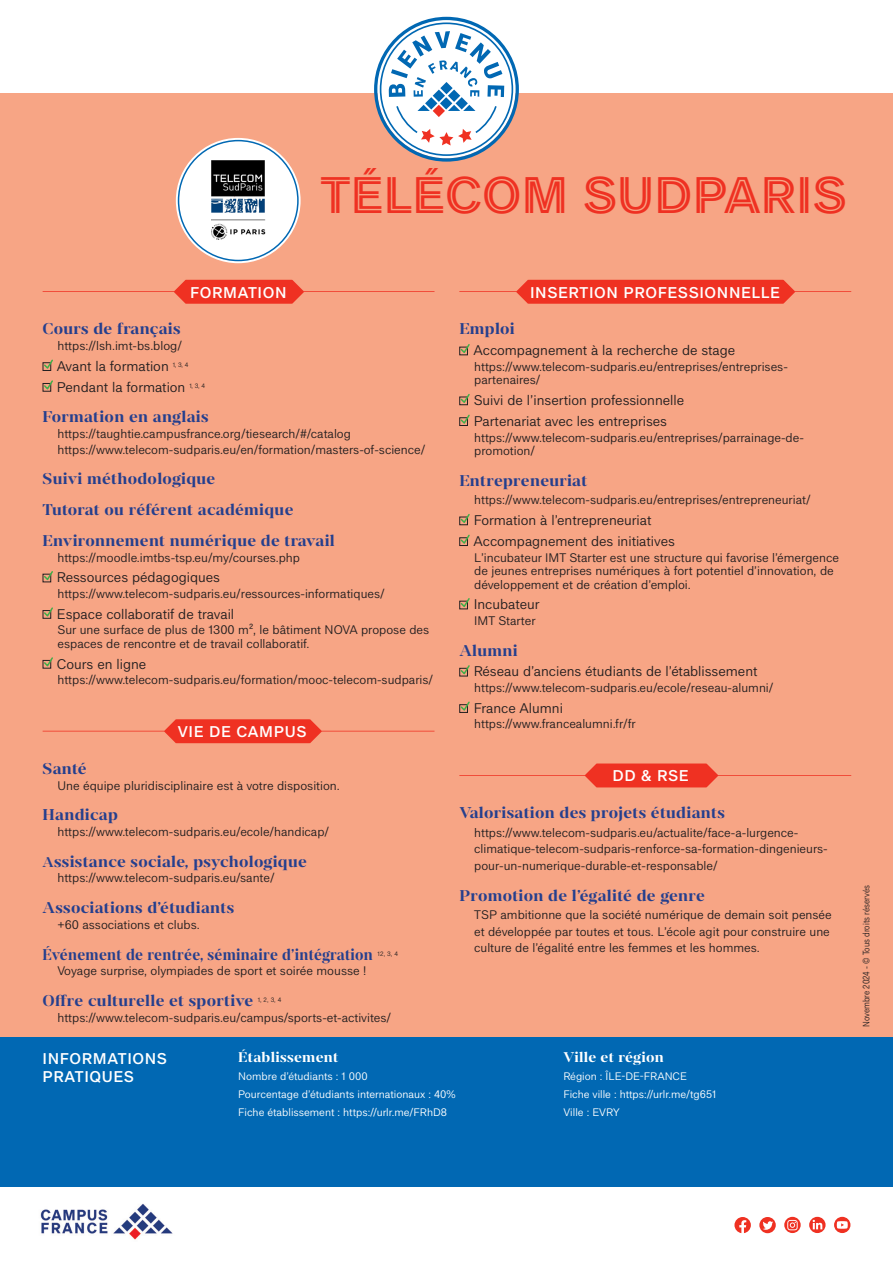
<style>
.page{position:relative;width:893px;height:1263px;background:#fff}
.page>*{position:absolute;margin:0;border:0;box-sizing:border-box;transform-origin:0 0}
.t1{font:49.5px "Campus France Inline";color:#ef3122}
.t2{font:700 15px/30.8px "Campus France Serif";letter-spacing:.02em;color:#253f8e}
.t3{font:700 15px/18px "Campus France Sans";letter-spacing:.04em;color:#fff}
.t4{font:700 15px "Campus France Serif";letter-spacing:.02em;color:#253f8e;scale:.9 1}
.t5{font:13.5px/20.7px "Campus France Sans";color:#231f20}
.t6{font:700 13.5px "Campus France Serif";letter-spacing:.02em;color:#fff}
.t7{font:12px/13.5px "Campus France Sans";color:#231f20}
.t8{font:10.5px/17.7px "Campus France Sans";color:#fff}
.t9{font:9px "Campus France Sans";color:#231f20;scale:.85 1}
.t10{font:6.15px "Campus France Sans";color:#231f20}
.s1{font-size:13.5px}
</style>
<div class="page">
<div style="left:0;top:94px;width:893px;height:952px;background:#f7a585"></div>
<svg style="left:759px;top:1217px;width:17px;height:16px"></svg>
<svg style="left:834px;top:1217px;width:16px;height:16px"></svg>
<svg style="left:809px;top:1217px;width:16px;height:16px"></svg>
<svg style="left:734px;top:1217px;width:17px;height:16px"></svg>
<div style="left:0;top:1036px;width:893px;height:150px;background:#0168b3"></div>
<img style="left:40px;top:1204px;width:133px;height:36px">
<svg style="left:784px;top:1217px;width:17px;height:16px"></svg>
<svg style="left:787px;top:1220px;width:11px;height:10px"></svg>
<svg style="left:176px;top:138px;width:125px;height:125px"></svg>
<svg style="left:374px;top:17px;width:145px;height:145px"></svg>
<div style="left:198px;top:160px;width:81px;height:81px;background:#fff"></div>
<img style="left:211px;top:160px;width:54px;height:80px">
<svg style="left:43px;top:280px;width:391px;height:24px"></svg>
<div style="left:43px;top:362px;width:8px;height:9px;border:1px solid #231f20"></div>
<svg style="left:43px;top:359px;width:10px;height:11px"></svg>
<div style="left:43px;top:383px;width:8px;height:9px;border:1px solid #231f20"></div>
<svg style="left:43px;top:380px;width:10px;height:11px"></svg>
<svg style="left:43px;top:571px;width:10px;height:11px"></svg>
<div style="left:43px;top:610px;width:8px;height:9px;border:1px solid #231f20"></div>
<svg style="left:43px;top:607px;width:10px;height:11px"></svg>
<svg style="left:43px;top:657px;width:10px;height:11px"></svg>
<svg style="left:43px;top:719px;width:391px;height:24px"></svg>
<svg style="left:459px;top:280px;width:392px;height:24px"></svg>
<svg style="left:459px;top:344px;width:11px;height:11px"></svg>
<svg style="left:459px;top:394px;width:11px;height:11px"></svg>
<div style="left:459px;top:417px;width:9px;height:9px;border:1px solid #231f20"></div>
<svg style="left:459px;top:414px;width:11px;height:11px"></svg>
<svg style="left:459px;top:514px;width:11px;height:11px"></svg>
<div style="left:459px;top:537px;width:9px;height:9px;border:1px solid #231f20"></div>
<svg style="left:459px;top:534px;width:11px;height:11px"></svg>
<svg style="left:459px;top:598px;width:11px;height:11px"></svg>
<svg style="left:459px;top:665px;width:11px;height:11px"></svg>
<div style="left:459px;top:704px;width:9px;height:9px;border:1px solid #231f20"></div>
<svg style="left:459px;top:701px;width:11px;height:11px"></svg>
<svg style="left:459px;top:763px;width:392px;height:24px"></svg>
<h1 class="t1" style="left:320px;top:156px;width:528px">TÉLÉCOM SUDPARIS</h1>
<p class="t3" style="left:190px;top:282px;width:98px">FORMATION</p>
<p class="t2" style="left:43px;top:314px;width:139px">Cours de français</p>
<p class="t7" style="left:57px;top:338px;width:126px">https://lsh.imt-bs.blog/</p>
<p class="t5" style="left:57px;top:355px;width:150px">Avant la formation <sup>1,</sup> <sup>3,</sup> <sup>4<br></sup>Pendant la formation <sup>1,</sup> <sup>3,</sup> <sup>4</sup></p>
<p class="t2" style="left:43px;top:402px;width:167px">Formation en anglais</p>
<p class="t7" style="left:57px;top:425px;width:369px;line-height:15.6px">https://taughtie.campusfrance.org/tiesearch/#/catalog https://www.telecom-sudparis.eu/en/formation/masters-of-science/</p>
<p class="t2" style="left:43px;top:464px;width:294px">Suivi méthodologique<br>Tutorat ou référent académique<br>Environnement numérique de travail</p>
<p class="t7" style="left:57px;top:550px;width:244px">https://moodle.imtbs-tsp.eu/my/courses.php</p>
<p class="t5" style="left:57px;top:566px;width:165px">Ressources pédagogiques</p>
<p class="t7" style="left:57px;top:586px;width:329px">https://www.telecom-sudparis.eu/ressources-informatiques/</p>
<p class="t5" style="left:57px;top:603px;width:179px">Espace collaboratif de travail</p>
<p class="t7" style="left:57px;top:623px;width:373px">Sur une surface de plus de 1300 m², le bâtiment NOVA propose des espaces de rencontre et de travail collaboratif.</p>
<p class="t5" style="left:57px;top:653px;width:91px">Cours en ligne</p>
<p class="t7" style="left:57px;top:673px;width:377px">https://www.telecom-sudparis.eu/formation/mooc-telecom-sudparis/</p>
<p class="t3" style="left:178px;top:722px;width:130px">VIE DE CAMPUS</p>
<p class="t2" style="left:43px;top:754px;width:46px">Santé</p>
<p class="t7" style="left:57px;top:778px;width:284px">Une équipe pluridisciplinaire est à votre disposition.</p>
<p class="t2" style="left:43px;top:800px;width:77px">Handicap</p>
<p class="t7" style="left:57px;top:824px;width:273px">https://www.telecom-sudparis.eu/ecole/handicap/</p>
<p class="t2" style="left:43px;top:846px;width:266px"><span class="s1">A</span>ssistance sociale, psychologique</p>
<p class="t7" style="left:57px;top:871px;width:219px">https://www.telecom-sudparis.eu/sante/</p>
<p class="t2" style="left:43px;top:893px;width:193px">Associations d’étudiants</p>
<p class="t7" style="left:57px;top:917px;width:144px">+60 associations et clubs.</p>
<p class="t4" style="left:43px;top:943px;width:369px">Événement de rentrée, séminaire d’intégration</p>
<p class="t10" style="left:378px;top:949px;width:22px">12, 3, 4</p>
<p class="t7" style="left:57px;top:963px;width:310px">Voyage surprise, olympiades de sport et soirée mousse !</p>
<p class="t2" style="left:43px;top:985px;width:212px">Offre culturelle et sportive</p>
<p class="t10" style="left:258px;top:996px;width:25px">1, 2, 3, 4</p>
<p class="t7" style="left:57px;top:1010px;width:335px">https://www.telecom-sudparis.eu/campus/sports-et-activites/</p>
<p class="t3" style="left:530px;top:282px;width:252px">INSERTION PROFESSIONNELLE</p>
<p class="t2" style="left:459px;top:314px;width:57px">Emploi</p>
<p class="t5" style="left:473px;top:339px;width:263px">Accompagnement à la recherche de stage</p>
<p class="t7" style="left:474px;top:359px;width:315px">https://www.telecom-sudparis.eu/entreprises/entreprises&shy;partenaires/</p>
<p class="t5" style="left:474px;top:389px;width:212px">Suivi de l’insertion professionnelle<br>Partenariat avec les entreprises</p>
<p class="t7" style="left:474px;top:430px;width:331px">https://www.telecom-sudparis.eu/entreprises/parrainage-de&shy;promotion/</p>
<p class="t2" style="left:459px;top:465px;width:130px">Entrepreneuriat</p>
<p class="t7" style="left:474px;top:493px;width:338px">https://www.telecom-sudparis.eu/entreprises/entrepreneuriat/</p>
<p class="t5" style="left:473px;top:509px;width:203px">Formation à l’entrepreneuriat<br>Accompagnement des initiatives</p>
<p class="t7" style="left:474px;top:550px;width:366px">L’incubateur IMT Starter est une structure qui favorise l’émergence de jeunes entreprises numériques à fort potentiel d’innovation, de développement et de création d’emploi.</p>
<p class="t5" style="left:474px;top:593px;width:67px">Incubateur</p>
<p class="t7" style="left:474px;top:613px;width:63px">IMT Starter</p>
<p class="t2" style="left:459px;top:635px;width:60px">Alumni</p>
<p class="t5" style="left:474px;top:661px;width:285px">Réseau d’anciens étudiants de l’établissement</p>
<p class="t7" style="left:474px;top:680px;width:301px">https://www.telecom-sudparis.eu/ecole/reseau-alumni/</p>
<p class="t5" style="left:474px;top:697px;width:91px">France Alumni</p>
<p class="t7" style="left:474px;top:717px;width:163px">https://www.francealumni.fr/fr</p>
<p class="t3" style="left:612px;top:766px;width:78px">DD &amp; RSE</p>
<p class="t2" style="left:459px;top:798px;width:267px">Valorisation des projets étudiants</p>
<p class="t7" style="left:474px;top:824px;width:355px;line-height:16.5px">https://www.telecom-sudparis.eu/actualite/face-a-lurgence&shy;climatique-telecom-sudparis-renforce-sa-formation-dingenieurs&shy;pour-un-numerique-durable-et-responsable/</p>
<p class="t2" style="left:459px;top:880px;width:247px">Promotion de l’égalité de genre</p>
<p class="t7" style="left:474px;top:906px;width:359px;line-height:16.5px">TSP ambitionne que la société numérique de demain soit pensée et développée par toutes et tous. L’école agit pour construire une culture de l’égalité entre les femmes et les hommes.</p>
<p class="t3" style="left:43px;top:1048px;width:126px">INFORMATIONS<br>PRATIQUES</p>
<p class="t6" style="left:238px;top:1048px;width:102px">Établissement</p>
<p class="t8" style="left:238px;top:1067px;width:219px">Nombre d’étudiants : 1 000<br>Pourcentage d’étudiants internationaux : 40%<br>Fiche établissement : https://urlr.me/FRhD8</p>
<p class="t6" style="left:563px;top:1048px;width:102px">Ville et région</p>
<p class="t8" style="left:563px;top:1067px;width:154px">Région : ÎLE-DE-FRANCE<br>Fiche ville : https://urlr.me/tg651<br>Ville : EVRY</p>
<p class="t9" style="left:860px;top:1027px;width:168px;rotate:-90deg">Novembre 2024 - © Tous droits réservés</p>
</div>
